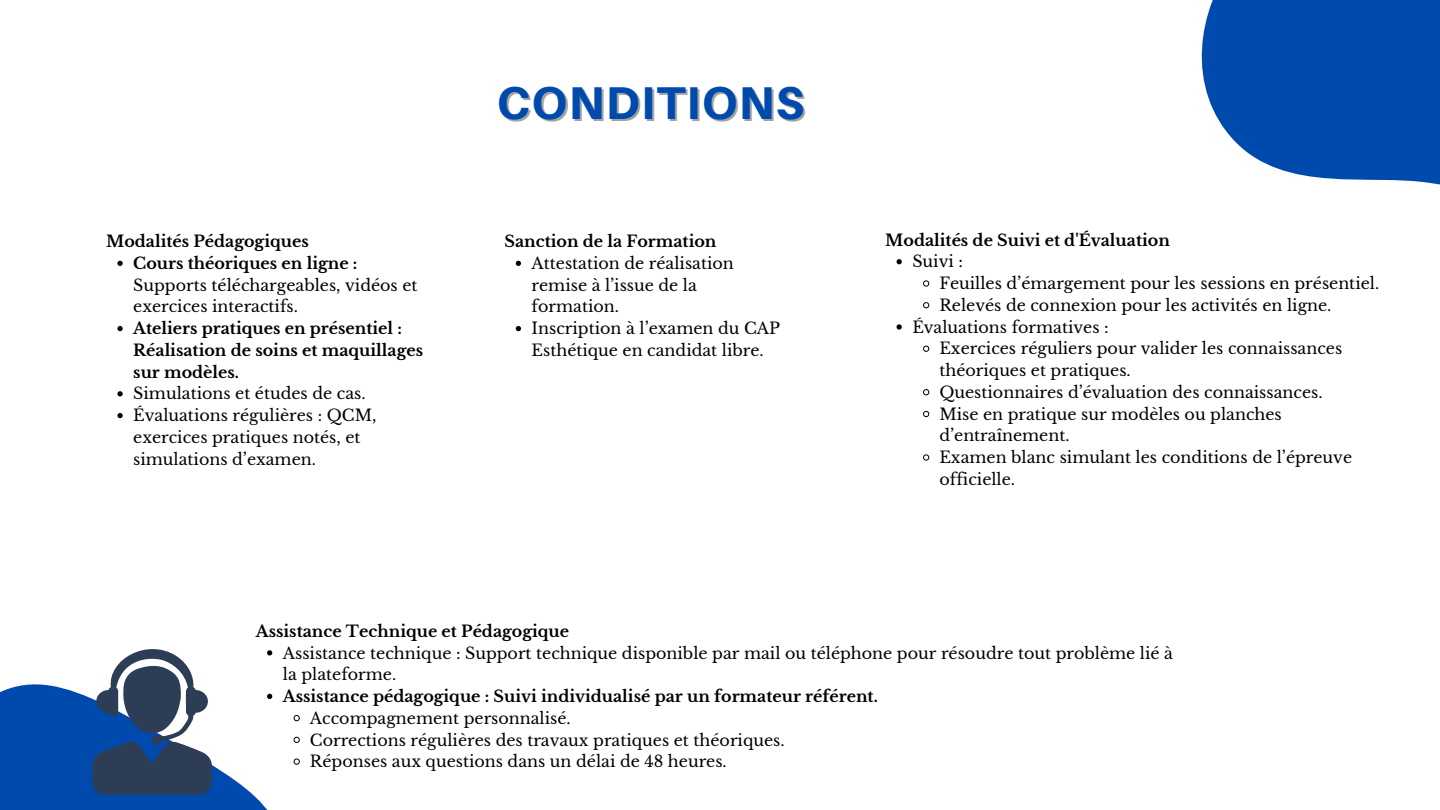
<style>
.page{position:relative;width:1440px;height:810px;background:#fff}
.page>*{position:absolute;margin:0;border:0;box-sizing:border-box;transform-origin:0 0}
.t1{font:800 46px "Aileron";letter-spacing:.03em;color:#004aad}
.t2{font:15.9px/21.8px "Libre Baskerville";color:#000}
.t3{font:700 15.9px/21.8px "Libre Baskerville";color:#000}
</style>
<div class="page">
<svg style="left:1201px;top:0;width:239px;height:185px;background:#1c5eb6"></svg>
<svg style="left:117px;top:261px;width:6px;height:5px"></svg>
<svg style="left:117px;top:326px;width:6px;height:5px"></svg>
<svg style="left:117px;top:391px;width:6px;height:5px"></svg>
<svg style="left:117px;top:413px;width:6px;height:5px"></svg>
<svg style="left:516px;top:261px;width:5px;height:5px"></svg>
<svg style="left:516px;top:326px;width:5px;height:5px"></svg>
<svg style="left:897px;top:259px;width:5px;height:5px"></svg>
<svg style="left:923px;top:280px;width:7px;height:7px"></svg>
<svg style="left:923px;top:302px;width:7px;height:7px"></svg>
<svg style="left:897px;top:324px;width:5px;height:6px"></svg>
<svg style="left:923px;top:345px;width:7px;height:7px"></svg>
<svg style="left:923px;top:389px;width:7px;height:7px"></svg>
<svg style="left:923px;top:410px;width:7px;height:8px"></svg>
<svg style="left:923px;top:454px;width:7px;height:7px"></svg>
<svg style="left:0;top:649px;width:300px;height:161px"></svg>
<p class="t3" style="left:133px;top:231px;width:226px;text-indent:-27px">Modalités Pédagogiques<br>Cours théoriques en ligne :</p>
<p class="t2" style="left:133px;top:274px;width:286px">Supports téléchargeables, vidéos et exercices interactifs.</p>
<p class="t3" style="left:133px;top:318px;width:291px">Ateliers pratiques en présentiel :<br>Réalisation de soins et maquillages sur modèles.</p>
<p class="t2" style="left:133px;top:383px;width:245px">Simulations et études de cas.<br>Évaluations régulières : QCM, exercices pratiques notés, et simulations d’examen.</p>
<h1 class="t1" style="left:497px;top:74px;width:309px">CONDITIONS</h1>
<p class="t3" style="left:505px;top:231px;width:213px">Sanction de la Formation</p>
<p class="t2" style="left:532px;top:253px;width:250px">Attestation de réalisation remise à l’issue de la formation.<br>Inscription à l’examen du CAP<br>Esthétique en candidat libre.</p>
<p class="t3" style="left:885px;top:229px;width:286px">Modalités de Suivi et d'Évaluation</p>
<p class="t2" style="left:912px;top:251px;width:52px">Suivi :</p>
<p class="t2" style="left:939px;top:273px;width:441px">Feuilles d’émargement pour les sessions en présentiel.</p>
<p class="t2" style="left:939px;top:294px;width:394px">Relevés de connexion pour les activités en ligne.</p>
<p class="t2" style="left:912px;top:316px;width:198px">Évaluations formatives :</p>
<p class="t2" style="left:939px;top:338px;width:404px">Exercices réguliers pour valider les connaissances</p>
<p class="t2" style="left:939px;top:360px;width:193px">théoriques et pratiques.</p>
<p class="t2" style="left:939px;top:381px;width:385px">Questionnaires d’évaluation des connaissances.</p>
<p class="t2" style="left:939px;top:403px;width:344px">Mise en pratique sur modèles ou planches</p>
<p class="t2" style="left:939px;top:425px;width:132px">d’entraînement.</p>
<p class="t2" style="left:939px;top:447px;width:414px">Examen blanc simulant les conditions de l’épreuve</p>
<p class="t2" style="left:939px;top:468px;width:77px">officielle.</p>
<p class="t3" style="left:256px;top:620px;width:315px">Assistance Technique et Pédagogique</p>
<p class="t2" style="left:283px;top:642px;width:892px">Assistance technique : Support technique disponible par mail ou téléphone pour résoudre tout problème lié à la plateforme.</p>
<p class="t3" style="left:283px;top:686px;width:596px">Assistance pédagogique : Suivi individualisé par un formateur référent.</p>
<p class="t2" style="left:310px;top:707px;width:476px">Accompagnement personnalisé.<br>Corrections régulières des travaux pratiques et théoriques.<br>Réponses aux questions dans un délai de 48 heures.</p>
</div>
